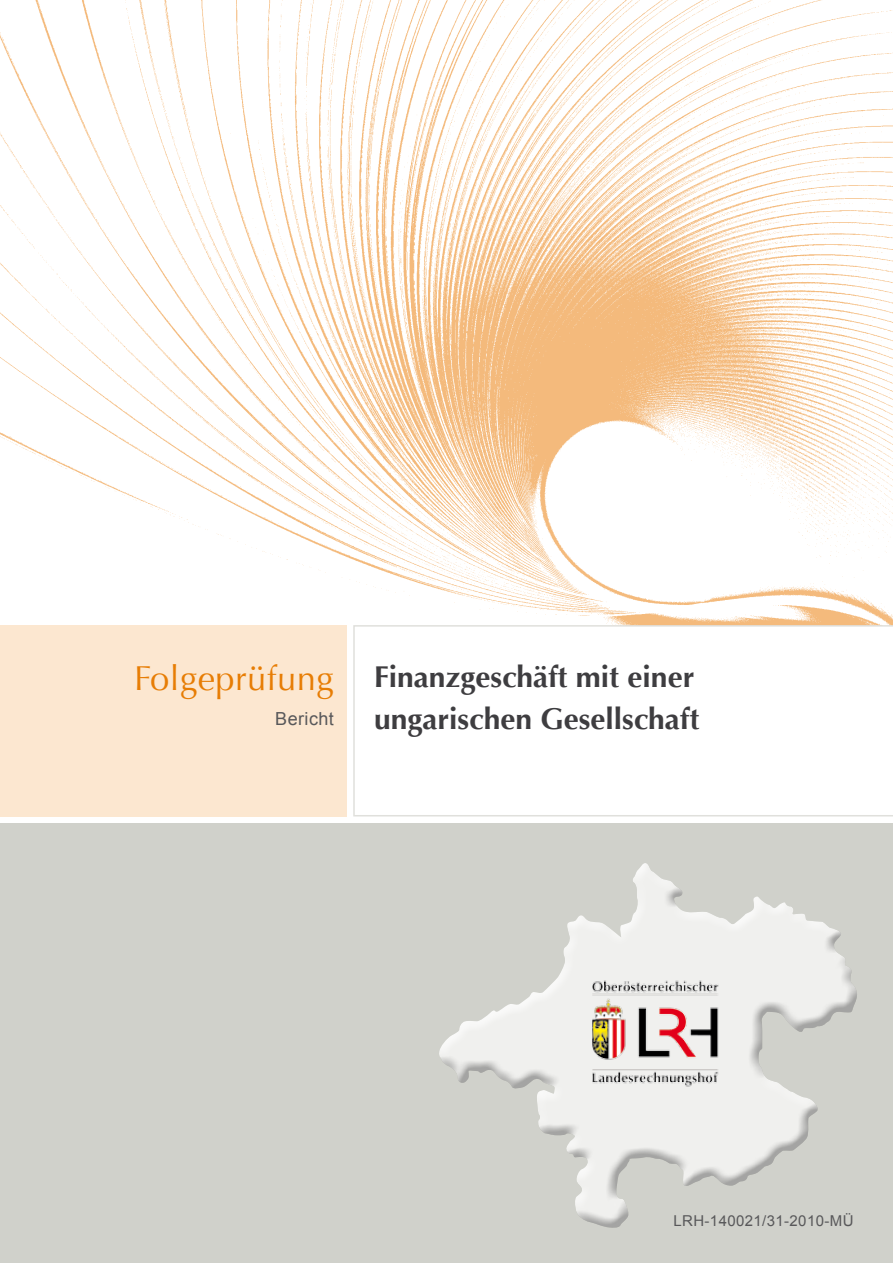
<style>
.page{position:relative;width:893px;height:1263px;background:#fff}
.page>*{position:absolute;margin:0;border:0;box-sizing:border-box;transform-origin:0 0}
.t1{font:34.5px "Optima";letter-spacing:.015em;color:#e77d04}
.t2{font:700 30px/42px "Optima";color:#3e3d40}
.t3{font:18px "Arial";letter-spacing:.025em;color:#58585a}
.t4{font:15px "Arial";letter-spacing:.025em;color:#58585a}
</style>
<div class="page">
<img style="left:0;top:0;width:893px;height:625px">
<svg style="left:353px;top:625px;width:540px;height:191px"></svg>
<div style="left:0;top:824px;width:893px;height:439px;background:#d0d1cb"></div>
<div style="left:0;top:625px;width:347px;height:191px;background:#fce7d0"></div>
<div style="left:439px;top:883px;width:418px;height:345px;background:#000;opacity:.32"></div>
<img style="left:567px;top:949px;width:206px;height:157px">
<p class="t1" style="left:134px;top:659px;width:201px">Folgeprüfung</p>
<p class="t3" style="left:275px;top:707px;width:60px">Bericht</p>
<p class="t2" style="left:374px;top:657px;width:327px">Finanzgeschäft mit einer ungarischen Gesellschaft</p>
<p class="t4" style="left:673px;top:1211px;width:182px">LRH-140021/31-2010-MÜ</p>
</div>
